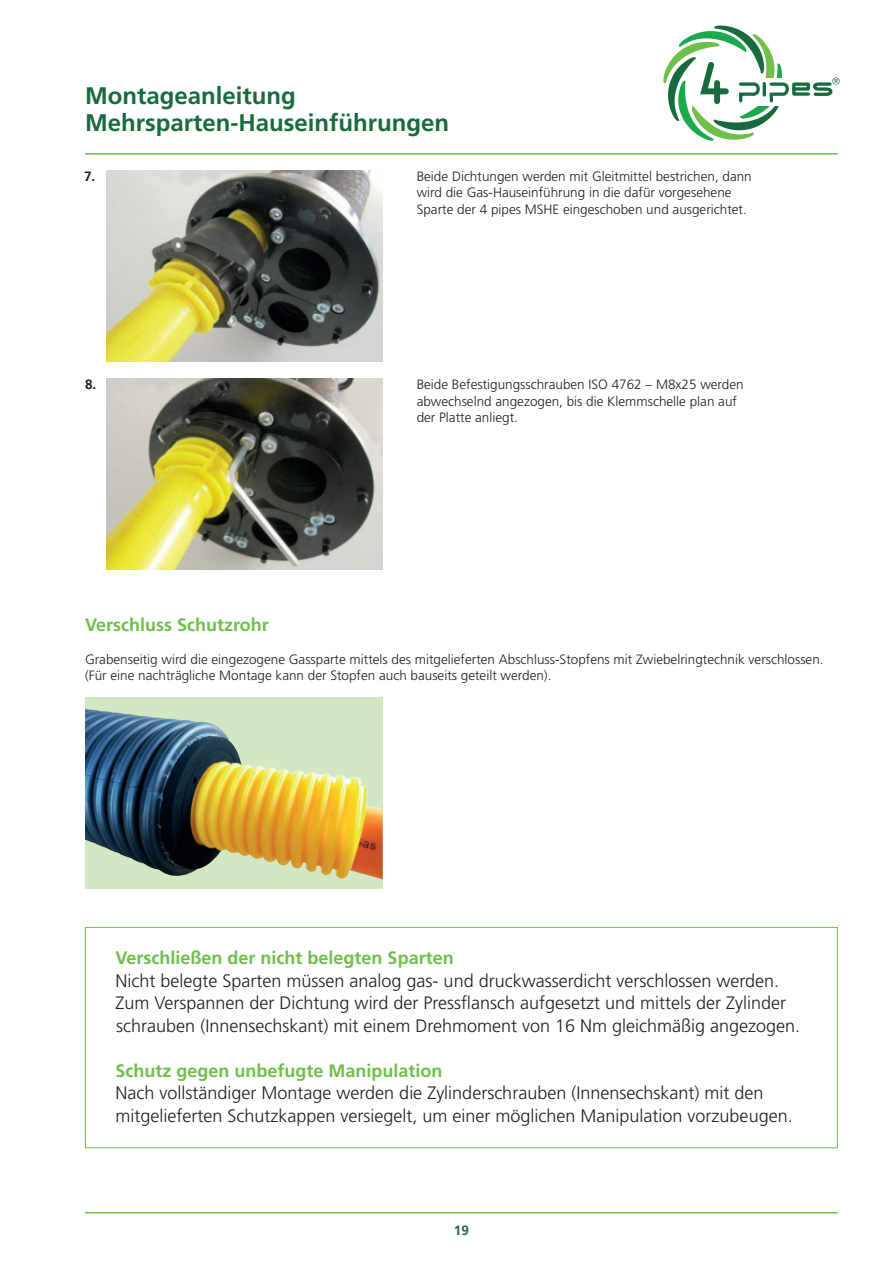
<style>
.page{position:relative;width:893px;height:1263px;background:#fff}
.page>*{position:absolute;margin:0;border:0;box-sizing:border-box;transform-origin:0 0}
.t1{font:700 24px/27px "Frutiger";color:#176b3e}
.t2{font:300 18px/22.5px "Frutiger";color:#231f20}
.t3{font:700 18px "Frutiger";color:#70bf4c}
.t4{font:300 13.5px/16.5px "Frutiger";color:#231f20}
.t5{font:700 13.5px "Frutiger";color:#231f20}
.t6{font:700 13.5px "Frutiger";color:#176b3e}
</style>
<div class="page">
<svg style="left:663px;top:26px;width:177px;height:115px"></svg>
<hr style="left:85px;top:153px;width:753px;height:2px;background:#70bf4c">
<hr style="left:85px;top:1212px;width:753px;height:1px;background:#70bf4c">
<img style="left:106px;top:378px;width:277px;height:192px">
<div style="left:85px;top:927px;width:753px;height:221px;border:1px solid #70bf4c"></div>
<img style="left:106px;top:170px;width:277px;height:191px">
<img style="left:85px;top:697px;width:298px;height:192px">
<img style="left:85px;top:709px;width:50px;height:151px">
<h1 class="t1" style="left:85px;top:82px;width:366px">Montageanleitung<br>Mehrsparten-Hauseinführungen</h1>
<p class="t5" style="left:84px;top:168px;width:13px">7.</p>
<p class="t4" style="left:417px;top:168px;width:337px">Beide Dichtungen werden mit Gleitmittel bestrichen, dann wird die Gas-Hauseinführung in die dafür vorgesehene<br>Sparte der 4 pipes MSHE eingeschoben und ausgerichtet.</p>
<p class="t5" style="left:85px;top:376px;width:13px">8.</p>
<p class="t4" style="left:417px;top:376px;width:328px">Beide Befestigungsschrauben ISO 4762 – M8x25 werden abwechselnd angezogen, bis die Klemmschelle plan auf der Platte anliegt.</p>
<h2 class="t3" style="left:85px;top:614px;width:185px">Verschluss Schutzrohr</h2>
<p class="t4" style="left:85px;top:651px;width:740px">Grabenseitig wird die eingezogene Gassparte mittels des mitgelieferten Abschluss-Stopfens mit Zwiebelringtechnik verschlossen. (Für eine nachträgliche Montage kann der Stopfen auch bauseits geteilt werden).</p>
<h2 class="t3" style="left:116px;top:947px;width:340px">Verschließen der nicht belegten Sparten</h2>
<p class="t2" style="left:116px;top:969px;width:686px">Nicht belegte Sparten müssen analog gas- und druckwasserdicht verschlossen werden.<br>Zum Verspannen der Dichtung wird der Pressflansch aufgesetzt und mittels der Zylinder schrauben (Innensechskant) mit einem Drehmoment von 16 Nm gleichmäßig angezogen.</p>
<h2 class="t3" style="left:116px;top:1060px;width:329px">Schutz gegen unbefugte Manipulation</h2>
<h2 class="t2" style="left:116px;top:1082px;width:679px">Nach vollständiger Montage werden die Zylinderschrauben (Innensechskant) mit den mitgelieferten Schutzkappen versiegelt, um einer möglichen Manipulation vorzubeugen.</h2>
<p class="t6" style="left:454px;top:1222px;width:17px">19</p>
</div>
